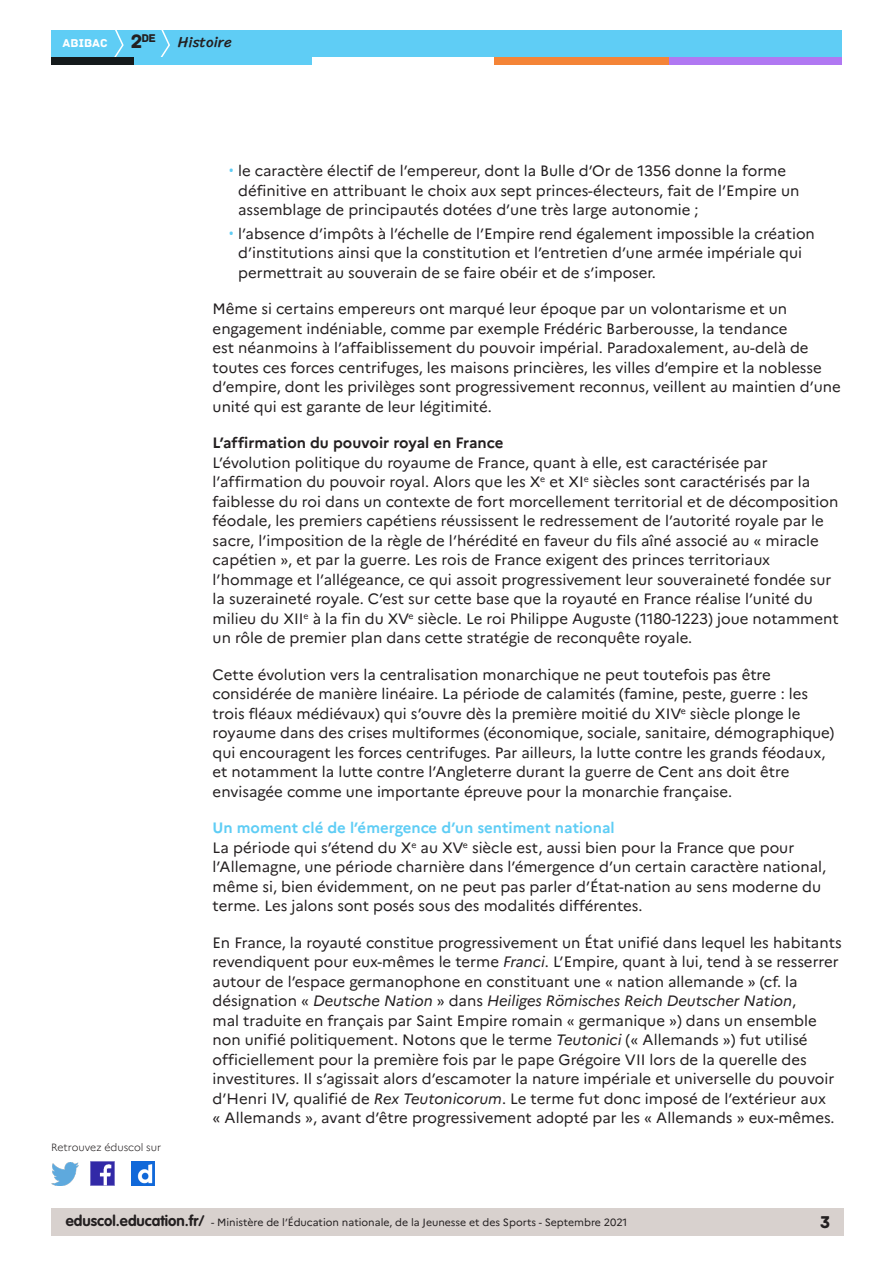
<style>
.page{position:relative;width:893px;height:1263px;background:#fff}
.page>*{position:absolute;margin:0;border:0;box-sizing:border-box;transform-origin:0 0}
.t1{font:18px "Archive";color:#231f20}
.Texte_courant{font:15px/19.5px "Marianne";color:#231f20}
._04_titre_3{font:700 15px "Marianne";color:#5fcdf5}
._04_titre_4{font:700 15px "Marianne";color:#231f20}
.t2{font:15px "Sriracha";color:#231f20}
.t3{font:12px "Archive";color:#fff}
.t4{font:11.85px "Archive";color:#231f20}
.t5{font:10.5px "Marianne";color:#231f20}
.t6{font:300 10.5px "Marianne";color:#231f20}
.s1{font-size:20.4px}
.s2{font-family:"Roboto";color:#5fcdf5}
.s3{font-style:italic}
.s4{font-family:"VAG Rounded Std";font-weight:700;font-size:15px}
</style>
<div class="page">
<div style="left:51px;top:1209px;width:792px;height:27px;background:#d8d1ce"></div>
<div style="left:51px;top:30px;width:791px;height:27px;background:#5fcdf5"></div>
<svg style="left:114px;top:30px;width:10px;height:27px"></svg>
<svg style="left:160px;top:30px;width:10px;height:27px"></svg>
<div style="left:133px;top:57px;width:179px;height:8px;background:#5fcdf5"></div>
<div style="left:51px;top:57px;width:82px;height:8px;background:#141a1c"></div>
<div style="left:667px;top:57px;width:175px;height:8px;background:#b078f2"></div>
<div style="left:494px;top:57px;width:175px;height:8px;background:#f48437"></div>
<img style="left:91px;top:1162px;width:23px;height:23px">
<img style="left:51px;top:1163px;width:28px;height:22px">
<img style="left:132px;top:1162px;width:22px;height:23px">
<p class="t4" style="left:131px;top:31px;width:27px"><span class="s1">2</span>de</p>
<p class="t3" style="left:63px;top:36px;width:47px">ABIBAC</p>
<p class="t2" style="left:178px;top:33px;width:55px">Histoire</p>
<p class="t6" style="left:51px;top:1141px;width:112px">Retrouvez éduscol sur</p>
<p class="Texte_courant" style="left:238px;top:161px;width:563px;text-indent:-9px"><span class="s2">•</span> le caractère électif de l’empereur, dont la Bulle d’Or de 1356 donne la forme définitive en attribuant le choix aux sept princes-électeurs, fait de l’Empire un assemblage de principautés dotées d’une très large autonomie ;</p>
<p class="Texte_courant" style="left:238px;top:224px;width:578px;text-indent:-9px"><span class="s2">•</span> l’absence d’impôts à l’échelle de l’Empire rend également impossible la création d’institutions ainsi que la constitution et l’entretien d’une armée impériale qui permettrait au souverain de se faire obéir et de s’imposer.</p>
<p class="Texte_courant" style="left:213px;top:299px;width:630px">Même si certains empereurs ont marqué leur époque par un volontarisme et un engagement indéniable, comme par exemple Frédéric Barberousse, la tendance<br>est néanmoins à l’affaiblissement du pouvoir impérial. Paradoxalement, au-delà de toutes ces forces centrifuges, les maisons princières, les villes d’empire et la noblesse d’empire, dont les privilèges sont progressivement reconnus, veillent au maintien d’une unité qui est garante de leur légitimité.</p>
<p class="_04_titre_4" style="left:213px;top:434px;width:292px">L’affirmation du pouvoir royal en France</p>
<p class="Texte_courant" style="left:213px;top:453px;width:628px">L’évolution politique du royaume de France, quant à elle, est caractérisée par l’affirmation du pouvoir royal. Alors que les X<sup>e</sup> et XI<sup>e</sup> siècles sont caractérisés par la faiblesse du roi dans un contexte de fort morcellement territorial et de décomposition féodale, les premiers capétiens réussissent le redressement de l’autorité royale par le sacre, l’imposition de la règle de l’hérédité en faveur du fils aîné associé au « miracle capétien », et par la guerre. Les rois de France exigent des princes territoriaux l’hommage et l’allégeance, ce qui assoit progressivement leur souveraineté fondée sur la suzeraineté royale. C’est sur cette base que la royauté en France réalise l’unité du milieu du XII<sup>e</sup> à la fin du XV<sup>e</sup> siècle. Le roi Philippe Auguste (1180-1223) joue notamment un rôle de premier plan dans cette stratégie de reconquête royale.</p>
<p class="Texte_courant" style="left:213px;top:665px;width:623px">Cette évolution vers la centralisation monarchique ne peut toutefois pas être considérée de manière linéaire. La période de calamités (famine, peste, guerre : les trois fléaux médiévaux) qui s’ouvre dès la première moitié du XIV<sup>e</sup> siècle plonge le royaume dans des crises multiformes (économique, sociale, sanitaire, démographique) qui encouragent les forces centrifuges. Par ailleurs, la lutte contre les grands féodaux, et notamment la lutte contre l’Angleterre durant la guerre de Cent ans doit être envisagée comme une importante épreuve pour la monarchie française.</p>
<p class="_04_titre_3" style="left:213px;top:819px;width:404px">Un moment clé de l’émergence d’un sentiment national</p>
<p class="Texte_courant" style="left:213px;top:838px;width:615px">La période qui s’étend du X<sup>e</sup> au XV<sup>e</sup> siècle est, aussi bien pour la France que pour l’Allemagne, une période charnière dans l’émergence d’un certain caractère national, même si, bien évidemment, on ne peut pas parler d’État-nation au sens moderne du terme. Les jalons sont posés sous des modalités différentes.</p>
<p class="Texte_courant" style="left:213px;top:933px;width:631px">En France, la royauté constitue progressivement un État unifié dans lequel les habitants revendiquent pour eux-mêmes le terme <span class="s3">Franci</span>. L’Empire, quant à lui, tend à se resserrer autour de l’espace germanophone en constituant une « nation allemande » (cf. la désignation « <span class="s3">Deutsche Nation</span> » dans <span class="s3">Heiliges Römisches Reich Deutscher Nation</span>,<br>mal traduite en français par Saint Empire romain « germanique ») dans un ensemble non unifié politiquement. Notons que le terme <span class="s3">Teutonici</span> (« Allemands ») fut utilisé officiellement pour la première fois par le pape Grégoire VII lors de la querelle des investitures. Il s’agissait alors d’escamoter la nature impériale et universelle du pouvoir d’Henri IV, qualifié de <span class="s3">Rex Teutonicorum</span>. Le terme fut donc imposé de l’extérieur aux<br>« Allemands », avant d’être progressivement adopté par les « Allemands » eux-mêmes.</p>
<p class="t5" style="left:66px;top:1216px;width:563px"><span class="s4">eduscol.education.fr/</span> - Ministère de l’Éducation nationale, de la Jeunesse et des Sports - Septembre 2021</p>
<p class="t1" style="left:820px;top:1211px;width:12px">3</p>
</div>
